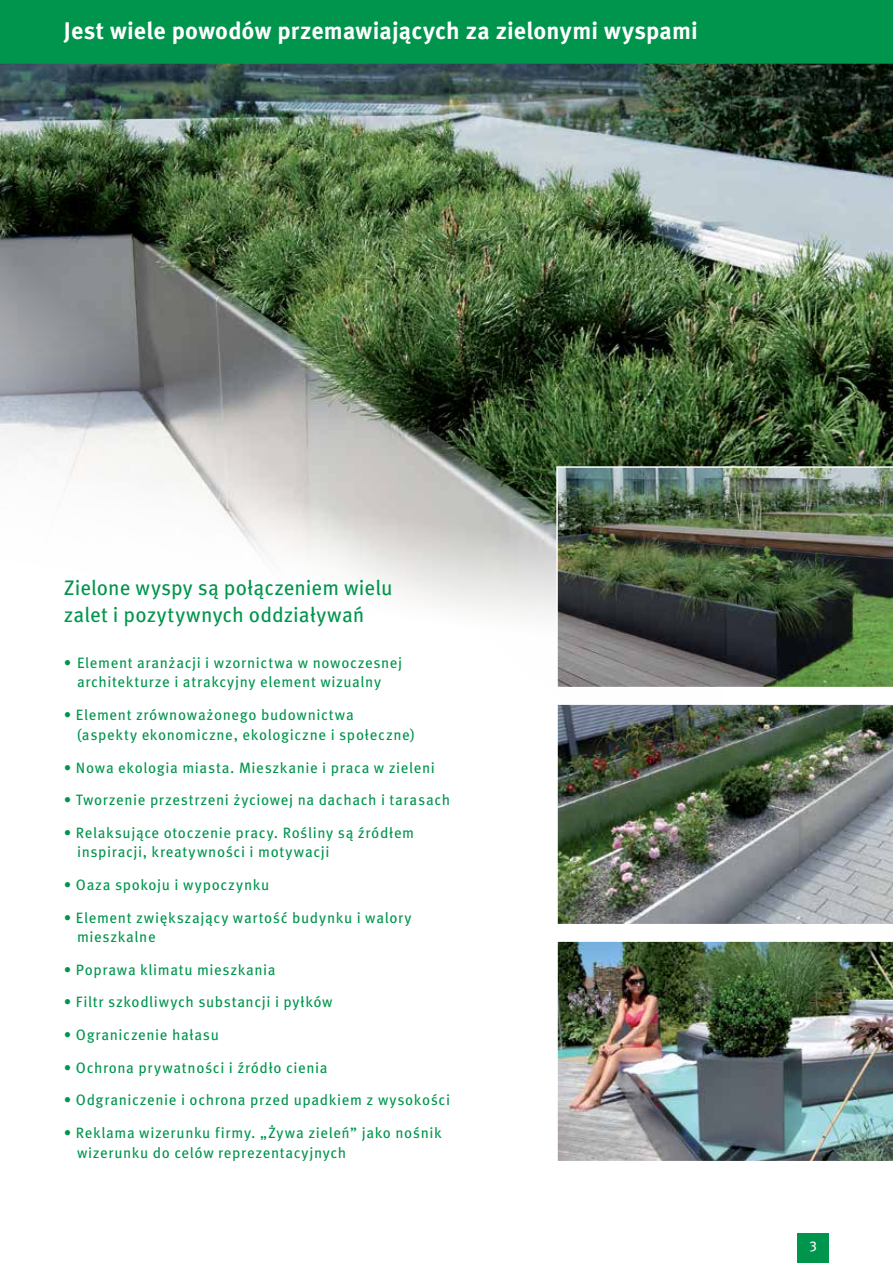
<style>
.page{position:relative;width:893px;height:1263px;background:#fff}
.page>*{position:absolute;margin:0;border:0;box-sizing:border-box;transform-origin:0 0}
.t1{font:700 24px "Meta Pro";letter-spacing:.005em;color:#fff}
.t2{font:21px/27px "Meta Pro";letter-spacing:.005em;color:#00954d}
.t3{font:15px/19.5px "Meta Pro";letter-spacing:.04em;color:#00954d}
.t4{font:14.25px "Meta Pro";color:#fff}
</style>
<div class="page">
<img style="left:0;top:64px;width:893px;height:551px">
<div style="left:797px;top:1233px;width:32px;height:30px;background:#00954d"></div>
<img style="left:557px;top:941px;width:336px;height:220px">
<img style="left:556px;top:466px;width:337px;height:221px">
<img style="left:557px;top:704px;width:336px;height:220px">
<svg style="left:51px;top:546px;width:441px;height:69px"></svg>
<div style="left:0;top:0;width:893px;height:64px;background:#00954d"></div>
<h1 class="t1" style="left:64px;top:16px;width:636px">Jest wiele powodów przemawiających za zielonymi wyspami</h1>
<h2 class="t2" style="left:64px;top:574px;width:330px">Zielone wyspy są połączeniem wielu zalet i pozytywnych oddziaływań</h2>
<p class="t3" style="left:64px;top:653px;width:340px;text-align:center">• Element aranżacji i wzornictwa w nowoczesnej architekturze i atrakcyjny element wizualny</p>
<p class="t3" style="left:77px;top:705px;width:339px;text-indent:-13px">• Element zrównoważonego budownictwa (aspekty ekonomiczne, ekologiczne i społeczne)</p>
<p class="t3" style="left:64px;top:758px;width:373px">• Nowa ekologia miasta. Mieszkanie i praca w zieleni</p>
<p class="t3" style="left:64px;top:790px;width:388px">• Tworzenie przestrzeni życiowej na dachach i tarasach</p>
<p class="t3" style="left:77px;top:823px;width:339px;text-indent:-13px">• Relaksujące otoczenie pracy. Rośliny są źródłem inspiracji, kreatywności i motywacji</p>
<p class="t3" style="left:64px;top:875px;width:207px">• Oaza spokoju i wypoczynku</p>
<p class="t3" style="left:77px;top:908px;width:336px;text-indent:-13px">• Element zwiększający wartość budynku i walory mieszkalne</p>
<p class="t3" style="left:64px;top:960px;width:213px">• Poprawa klimatu mieszkania</p>
<p class="t3" style="left:64px;top:992px;width:270px">• Filtr szkodliwych substancji i pyłków</p>
<p class="t3" style="left:64px;top:1025px;width:157px">• Ograniczenie hałasu</p>
<p class="t3" style="left:64px;top:1058px;width:265px">• Ochrona prywatności i źródło cienia</p>
<p class="t3" style="left:64px;top:1090px;width:388px">• Odgraniczenie i ochrona przed upadkiem z wysokości</p>
<p class="t3" style="left:77px;top:1123px;width:366px;text-indent:-13px">• Reklama wizerunku firmy. „Żywa zieleń” jako nośnik wizerunku do celów reprezentacyjnych</p>
<p class="t4" style="left:809px;top:1237px;width:9px">3</p>
</div>
